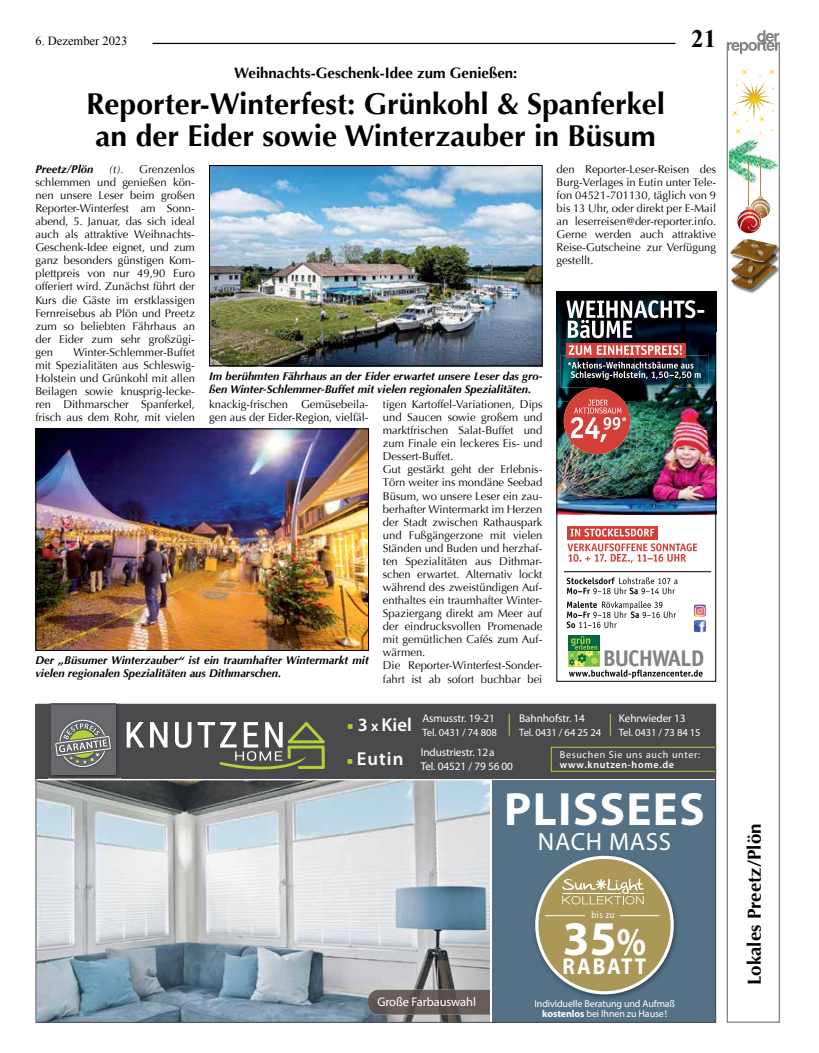
<style>
.page{position:relative;width:819px;height:1053px;background:#fff}
.page>*{position:absolute;margin:0;border:0;box-sizing:border-box;transform-origin:0 0}
.t1{font:700 48.5px "Myriad Pro";color:#fff}
.t2{font:700 46.88px "Myriad Pro";letter-spacing:.03em;color:#fff}
.t3{font:700 30px/32.5px "Optima";color:#000;text-align:center}
.t4{font:25px "Myriad Pro";letter-spacing:.03em;color:#fff}
.t5{font:700 25px "Times New Roman";color:#000}
.t6{font:700 23px "Myriad Pro";letter-spacing:.09em;color:#fff;scale:.91 1}
.t7{font:700 22.75px "Officina Sans Std";letter-spacing:-.04em;color:#808285}
.t8{font:700 18.75px "Optima";color:#000}
.t9{font:600 18.75px "Myriad Pro";letter-spacing:.05em;color:#fff}
.t10{font:700 15px "Optima";color:#000}
.t11{font:12.5px "Myriad Pro";letter-spacing:-.01em;color:#fff}
.t12{font:12.5px "Times New Roman";color:#000}
.t13{font:11.25px/13px "Optima";color:#000;text-align:justify}
.t14{font:italic 700 11.25px/13px "Optima";color:#000}
.t15{font:11.25px/13.8px "Myriad Pro";letter-spacing:-.01em;color:#fff}
.t16{font:italic 11.25px "Optima";color:#000}
.t17{font:10.62px "Myriad Pro";letter-spacing:-.01em;color:#fff}
.t18{font:10px/10px "Myriad Pro";letter-spacing:-.01em;color:#fff;text-align:center}
.t19{font:10px/10px "Myriad Pro";letter-spacing:.07em;color:#fff}
.t20{font:9.88px "Myriad Pro";color:#fff;scale:.84 1}
.s1{color:#b0d237}
.s2{font-size:15px}
.s3{font-weight:600}
.s4{font-size:39.5px}
.s5{font-weight:700}
</style>
<div class="page">
<hr style="left:152px;top:43px;width:523px;height:1px;background:#000">
<div style="left:35px;top:703px;width:681px;height:75px;background:#4a4a4d"></div>
<svg style="left:127px;top:722px;width:17px;height:25px"></svg>
<svg style="left:150px;top:722px;width:17px;height:25px"></svg>
<svg style="left:175px;top:722px;width:16px;height:25px"></svg>
<svg style="left:198px;top:722px;width:127px;height:47px"></svg>
<svg style="left:551px;top:746px;width:163px;height:25px"></svg>
<svg style="left:509px;top:714px;width:1px;height:21px"></svg>
<svg style="left:610px;top:714px;width:1px;height:21px"></svg>
<div style="left:51px;top:703px;width:65px;height:72px;background:#696a6d"></div>
<img style="left:77px;top:767px;width:13px;height:1px">
<svg style="left:55px;top:719px;width:56px;height:48px"></svg>
<img style="left:37px;top:780px;width:453px;height:240px">
<img style="left:368px;top:989px;width:122px;height:25px">
<div style="left:493px;top:780px;width:223px;height:242px;background:#547185"></div>
<img style="left:534px;top:859px;width:143px;height:139px">
<div style="left:536px;top:857px;width:136px;height:135px;background:#ab9757;border-radius:50%"></div>
<div style="left:535px;top:855px;width:138px;height:139px;border:3px solid #fff;border-radius:50%"></div>
<hr style="left:545px;top:915px;width:40px;height:1px;background:#fff">
<hr style="left:619px;top:915px;width:40px;height:1px;background:#fff">
<svg style="left:562px;top:878px;width:81px;height:26px"></svg>
<svg style="left:566px;top:577px;width:111px;height:17px"></svg>
<svg style="left:566px;top:601px;width:140px;height:77px"></svg>
<hr style="left:564px;top:571px;width:147px;height:1px;background:#000">
<img style="left:558px;top:430px;width:156px;height:85px">
<svg style="left:567px;top:543px;width:130px;height:20px"></svg>
<svg style="left:567px;top:526px;width:91px;height:13px"></svg>
<svg style="left:570px;top:528px;width:84px;height:8px"></svg>
<img style="left:558px;top:401px;width:11px;height:29px">
<img style="left:626px;top:401px;width:88px;height:29px">
<div style="left:563px;top:387px;width:67px;height:67px;background:#d43f38;border-radius:50%"></div>
<img style="left:558px;top:331px;width:38px;height:70px">
<img style="left:623px;top:387px;width:53px;height:14px">
<img style="left:676px;top:331px;width:38px;height:70px">
<img style="left:570px;top:387px;width:53px;height:14px">
<svg style="left:571px;top:399px;width:55px;height:43px"></svg>
<img style="left:558px;top:293px;width:156px;height:38px">
<img style="left:596px;top:338px;width:80px;height:5px">
<svg style="left:566px;top:300px;width:138px;height:38px"></svg>
<div style="left:566px;top:343px;width:119px;height:14px;background:#d43f38"></div>
<svg style="left:568px;top:345px;width:114px;height:9px"></svg>
<img style="left:560px;top:370px;width:37px;height:17px">
<img style="left:597px;top:386px;width:74px;height:1px">
<img style="left:671px;top:370px;width:37px;height:17px">
<img style="left:560px;top:354px;width:6px;height:16px">
<img style="left:685px;top:354px;width:23px;height:16px">
<img style="left:568px;top:354px;width:113px;height:1px">
<img style="left:562px;top:355px;width:145px;height:31px">
<svg style="left:567px;top:361px;width:133px;height:19px;background:#414f58"></svg>
<div style="left:556px;top:291px;width:160px;height:390px;border:1px solid #000"></div>
<img style="left:211px;top:167px;width:329px;height:197px">
<div style="left:209px;top:165px;width:333px;height:201px;border:1px solid #000"></div>
<img style="left:38px;top:430px;width:329px;height:218px">
<div style="left:36px;top:428px;width:333px;height:222px;border:1px solid #000"></div>
<svg style="left:726px;top:54px;width:54px;height:968px"></svg>
<svg style="left:726px;top:30px;width:54px;height:24px"></svg>
<div style="left:732px;top:261px;width:48px;height:32px;background:#000;opacity:.5"></div>
<img style="left:731px;top:278px;width:45px;height:11px">
<svg style="left:730px;top:69px;width:47px;height:65px"></svg>
<div style="left:732px;top:250px;width:48px;height:32px;background:#000;opacity:.5"></div>
<img style="left:731px;top:266px;width:45px;height:12px">
<div style="left:731px;top:240px;width:49px;height:26px;background:#000;opacity:.5"></div>
<img style="left:730px;top:239px;width:47px;height:23px">
<img style="left:729px;top:134px;width:48px;height:60px">
<hr style="left:760px;top:156px;width:1px;height:39px;background:#b4854b">
<img style="left:763px;top:199px;width:7px;height:19px">
<img style="left:763px;top:201px;width:7px;height:14px">
<hr style="left:748px;top:156px;width:1px;height:49px;background:#b4854b">
<img style="left:737px;top:230px;width:24px;height:3px">
<svg style="left:737px;top:194px;width:26px;height:36px"></svg>
<p class="t12" style="left:35px;top:32px;width:93px">6. Dezember 2023</p>
<p class="t5" style="left:691px;top:21px;width:26px">21</p>
<p class="t10" style="left:234px;top:64px;width:285px">Weihnachts-Geschenk-Idee zum Genießen:</p>
<p class="t3" style="left:86px;top:88px;width:580px">Reporter-Winterfest: Grünkohl &amp; Spanferkel an der Eider sowie Winterzauber in Büsum</p>
<p class="t14" style="left:35px;top:162px;width:59px">Preetz/Plön</p>
<p class="t16" style="left:109px;top:162px;width:17px">(t).</p>
<p class="t13" style="left:556px;top:163px;width:161px">den Reporter-Leser-Reisen des Burg-Verlages in Eutin unter Tele&shy;fon 04521-701130, täglich von 9 bis 13 Uhr, oder direkt per E-Mail an leserreisen@der-reporter.info.<br>Gerne werden auch attraktive Reise-Gutscheine zur Verfügung gestellt.</p>
<p class="t13" style="left:35px;top:163px;width:161px;text-indent:104px">Grenzenlos schlemmen und genießen kön&shy;nen unsere Leser beim großen Reporter-Winterfest am Sonn&shy;abend, 5. Januar, das sich ideal auch als attraktive Weihnachts-Geschenk-Idee eignet, und zum ganz besonders günstigen Kom&shy;plettpreis von nur 49,90 Euro offeriert wird. Zunächst führt der Kurs die Gäste im erstklassigen Fernreisebus ab Plön und Preetz zum so beliebten Fährhaus an der Eider zum sehr großzügi&shy;gen</p>
<p class="t13" style="left:35px;top:345px;width:161px;text-indent:38px">Winter-Schlemmer-Buffet mit Spezialitäten aus Schleswig-Holstein und Grünkohl mit allen Beilagen sowie knusprig-lecke&shy;ren Dithmarscher Spanferkel, frisch aus dem Rohr, mit vielen</p>
<p class="t14" style="left:209px;top:369px;width:335px">Im berühmten Fährhaus an der Eider erwartet unsere Leser das gro&shy;ßen Winter-Schlemmer-Buffet mit vielen regionalen Spezialitäten.</p>
<p class="t13" style="left:209px;top:398px;width:161px">knackig-frischen Gemüsebeila&shy;gen aus der Eider-Region, vielfäl-</p>
<p class="t13" style="left:383px;top:398px;width:161px;text-align:left">tigen Kartoffel-Variationen, Dips und Saucen sowie großem und marktfrischen Salat-Buffet und zum Finale ein leckeres Eis- und<br>Dessert-Buffet.<br>Gut gestärkt geht der Erlebnis-<br>Törn weiter ins mondäne Seebad<br>Büsum, wo unsere Leser ein zau&shy;berhafter Wintermarkt im Herzen der Stadt zwischen Rathauspark und Fußgängerzone mit vielen<br>Ständen und Buden und herzhaf&shy;ten Spezialitäten aus Dithmar&shy;schen erwartet. Alternativ lockt während des zweistündigen Auf&shy;enthaltes ein traumhafter Winter-<br>Spaziergang direkt am Meer auf der eindrucksvollen Promenade mit gemütlichen Cafés zum Auf&shy;wärmen.<br>Die Reporter-Winterfest-Sonder&shy;fahrt ist ab sofort buchbar bei</p>
<p class="t7" style="left:602px;top:644px;width:103px">BUCHWALD</p>
<p class="t14" style="left:36px;top:654px;width:335px">Der „Büsumer Winterzauber“ ist ein traumhafter Wintermarkt mit vielen regionalen Spezialitäten aus Dithmarschen.</p>
<p class="t9" style="left:348px;top:712px;width:66px"><span class="s1">■</span> 3 <span class="s2">x</span> Kiel</p>
<p class="t9" style="left:347px;top:747px;width:57px"><span class="s1">■</span> Eutin</p>
<p class="t15" style="left:422px;top:711px;width:74px">Asmusstr. 19-21</p>
<p class="t17" style="left:422px;top:726px;width:76px">Tel. 0431 / 74 808</p>
<p class="t15" style="left:519px;top:711px;width:67px">Bahnhofstr. 14</p>
<p class="t17" style="left:519px;top:726px;width:83px">Tel. 0431 / 64 25 24</p>
<p class="t15" style="left:618px;top:711px;width:68px">Kehrwieder 13</p>
<p class="t17" style="left:618px;top:726px;width:83px">Tel. 0431 / 73 84 15</p>
<p class="t15" style="left:420px;top:745px;width:94px">Industriestr. 12a<br>Tel. 04521 / 79 56 00</p>
<p class="t19" style="left:560px;top:749px;width:142px">Besuchen Sie uns auch unter: <span class="s3">www.knutzen-home.de</span></p>
<p class="t2" style="left:504px;top:778px;width:202px">PLISSEES</p>
<p class="t4" style="left:537px;top:825px;width:135px">NACH MASS</p>
<p class="t20" style="left:591px;top:908px;width:29px">bis zu</p>
<p class="t1" style="left:563px;top:906px;width:85px">35<span class="s4">%</span></p>
<p class="t6" style="left:562px;top:951px;width:93px">RABATT</p>
<p class="t11" style="left:377px;top:994px;width:100px">Große Farbauswahl</p>
<p class="t18" style="left:534px;top:998px;width:142px">Individuelle Beratung und Aufmaß <span class="s5">kostenlos</span> bei Ihnen zu Hause!</p>
<p class="t8" style="left:743px;top:985px;width:163px;rotate:-90deg">Lokales Preetz/Plön</p>
</div>
